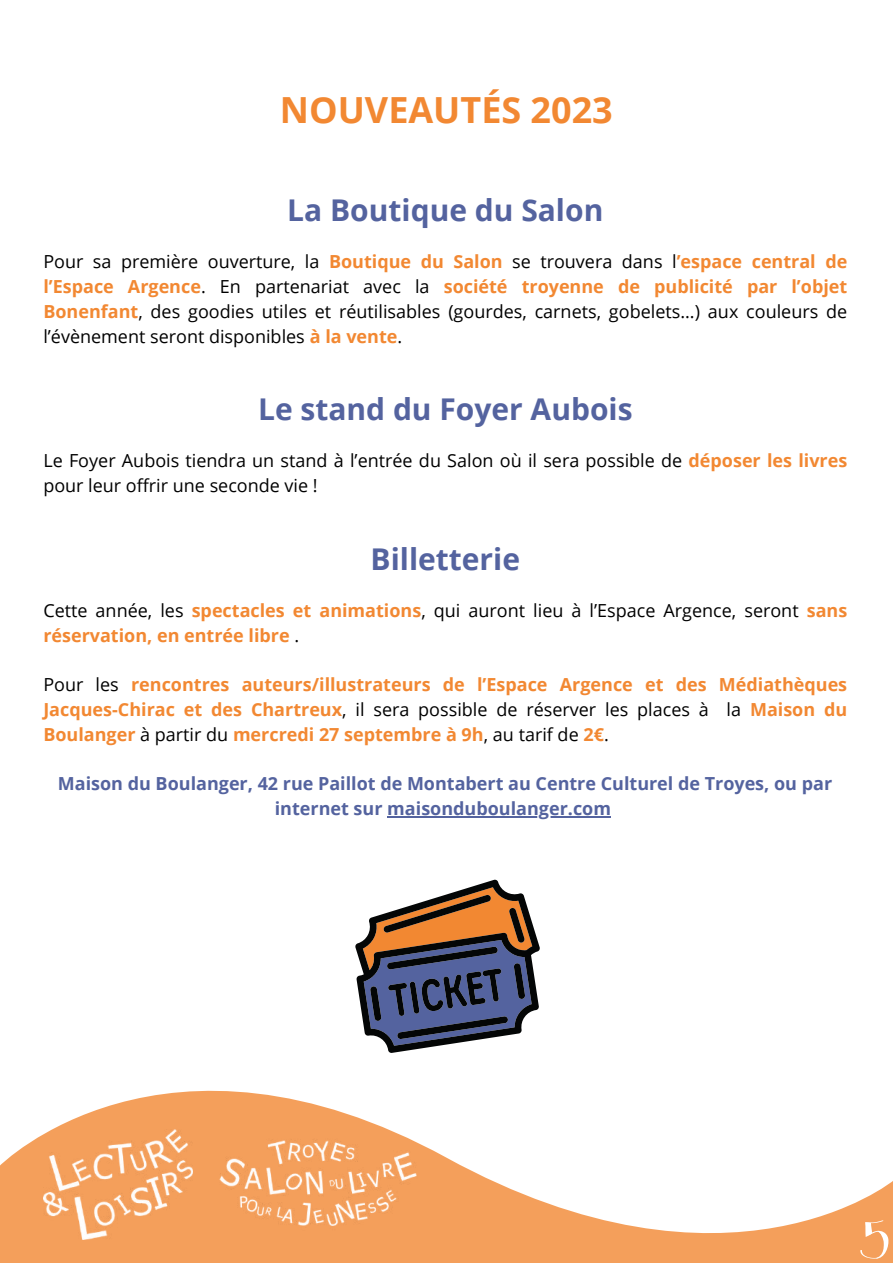
<style>
.page{position:relative;width:893px;height:1264px;background:#fff}
.page>*{position:absolute;margin:0;border:0;box-sizing:border-box;transform-origin:0 0}
.t1{font:700 36px "Open Sans";color:#f28832}
.t2{font:700 30px "Open Sans";color:#54639f}
.t3{font:18px/24.8px "Open Sans";color:#000}
.t4{font:700 18px/24.8px "Open Sans";color:#f28832;text-align:justify}
.t5{font:700 18px/24.8px "Open Sans";color:#54639f;text-align:center}
.s1{font-weight:700;color:#f28832}
.s2{font-weight:400;color:#000}
</style>
<div class="page">
<svg style="left:0;top:1090px;width:892px;height:172px"></svg>
<img style="left:208px;top:1129px;width:220px;height:110px">
<img style="left:43px;top:1129px;width:150px;height:110px">
<svg style="left:860px;top:1220px;width:28px;height:38px"></svg>
<svg style="left:355px;top:879px;width:184px;height:173px"></svg>
<hr style="left:387px;top:816px;width:224px;height:1px;background:#54639f">
<h1 class="t1" style="left:280px;top:84px;width:334px">NOUVEAUTÉS 2023</h1>
<h2 class="t2" style="left:287px;top:189px;width:317px">La Boutique du Salon</h2>
<p class="t3" style="left:43px;top:249px;width:805px;text-align:justify">Pour sa première ouverture, la <span class="s1">Boutique du Salon</span> se trouvera dans l<span class="s1">’espace central de l’Espace Argence</span>. En partenariat avec la <span class="s1">société troyenne de publicité par l’objet Bonenfant</span>, des goodies utiles et réutilisables (gourdes, carnets, gobelets...) aux couleurs de l’évènement seront disponibles <span class="s1">à la vente</span>.</p>
<h2 class="t2" style="left:258px;top:388px;width:376px">Le stand du Foyer Aubois</h2>
<p class="t3" style="left:43px;top:448px;width:805px">Le Foyer Aubois tiendra un stand à l’entrée du Salon où il sera possible de <span class="s1">déposer les livres </span>pour leur offrir une seconde vie !</p>
<h2 class="t2" style="left:370px;top:537px;width:151px">Billetterie</h2>
<p class="t3" style="left:43px;top:597px;width:805px">Cette année, les <span class="s1">spectacles et animations</span>, qui auront lieu à l’Espace Argence, seront <span class="s1">sans réservation, en entrée libre</span> .</p>
<p class="t4" style="left:43px;top:671px;width:805px"><span class="s2">Pour les</span> rencontres auteurs/illustrateurs de l’Espace Argence et des Médiathèques Jacques-Chirac et des Chartreux<span class="s2">, il sera possible de réserver les places à la</span> Maison du Boulanger <span class="s2">à partir du</span> mercredi 27 septembre à 9h<span class="s2">, au tarif de</span> 2€<span class="s2">.</span></p>
<p class="t5" style="left:58px;top:770px;width:775px">Maison du Boulanger, 42 rue Paillot de Montabert au Centre Culturel de Troyes, ou par internet sur maisonduboulanger.com</p>
</div>
